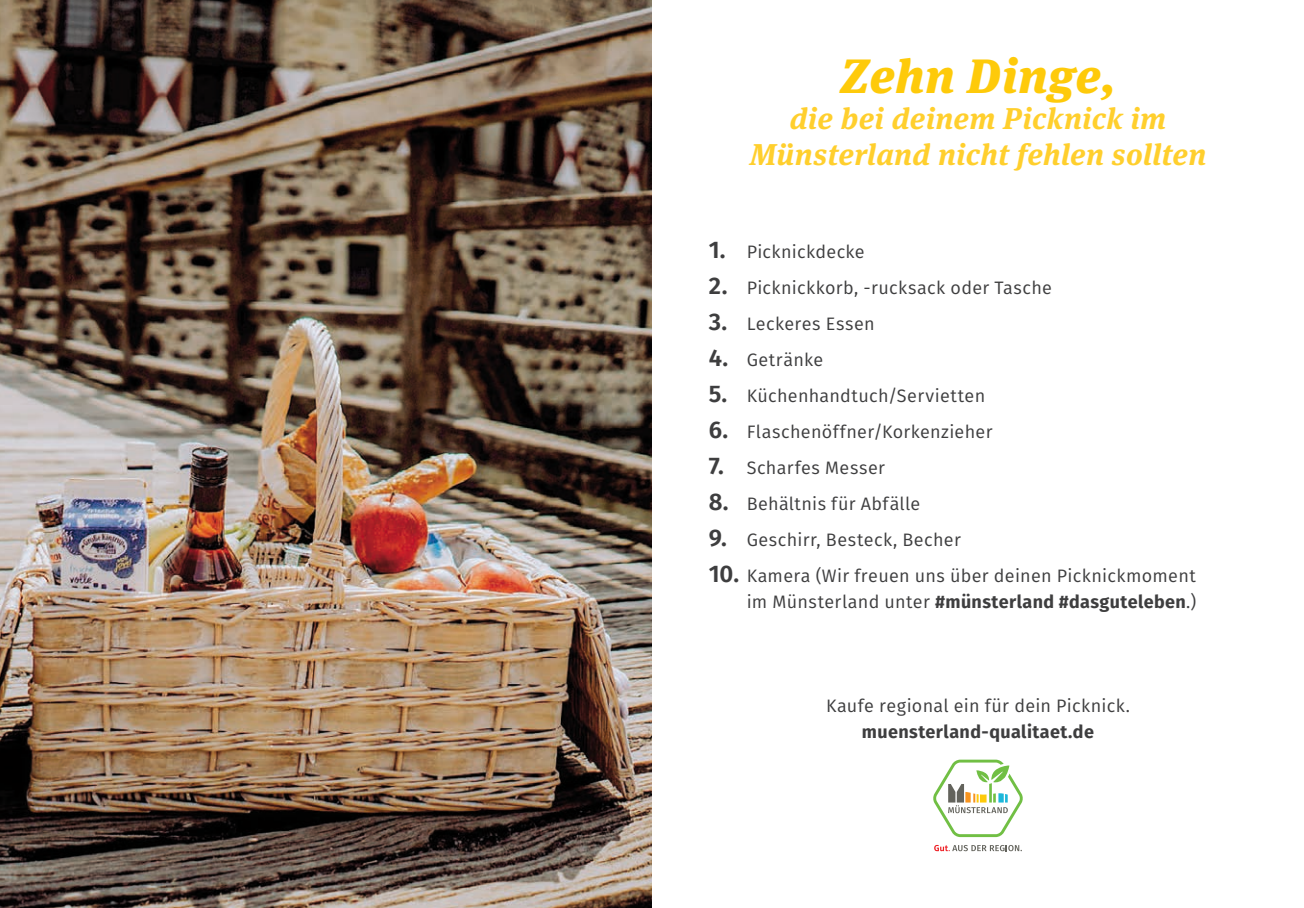
<style>
.page{position:relative;width:1304px;height:908px;background:#fff}
.page>*{position:absolute;margin:0;border:0;box-sizing:border-box;transform-origin:0 0}
.t1{font:italic 900 48px "Meta Serif OT";letter-spacing:.015em;color:#feca0a}
.t2{font:italic 700 30px/36px "Meta Serif OT";letter-spacing:.015em;color:#ffcf2d;text-align:center}
.t3{font:18px/26px "Fira Sans";letter-spacing:.015em;color:#3e3e3f;text-align:right}
.t4{font:700 18px "Fira Sans";letter-spacing:.02em;color:#3e3e3f}
.s1{font-weight:600;font-size:24px}
.s2{font-weight:700}
</style>
<div class="page">
<img style="left:0;top:0;width:652px;height:907px">
<svg style="left:933px;top:759px;width:90px;height:91px"></svg>
<h1 class="t1" style="left:841px;top:46px;width:276px">Zehn Dinge,</h1>
<h2 class="t2" style="left:750px;top:101px;width:458px">die bei deinem Picknick im<br>Münsterland nicht fehlen sollten</h2>
<p class="t3" style="left:709px;top:238px;width:158px"><span class="s1">1.</span> Picknickdecke</p>
<p class="t3" style="left:709px;top:274px;width:345px"><span class="s1">2.</span> Picknickkorb, -rucksack oder Tasche</p>
<p class="t3" style="left:709px;top:310px;width:168px"><span class="s1">3.</span> Leckeres Essen</p>
<p class="t3" style="left:709px;top:346px;width:116px"><span class="s1">4.</span> Getränke</p>
<p class="t3" style="left:709px;top:382px;width:278px"><span class="s1">5.</span> Küchenhandtuch/Servietten</p>
<p class="t3" style="left:709px;top:418px;width:285px"><span class="s1">6.</span> Flaschenöffner/Korkenzieher</p>
<p class="t3" style="left:709px;top:454px;width:178px"><span class="s1">7.</span> Scharfes Messer</p>
<p class="t3" style="left:709px;top:490px;width:213px"><span class="s1">8.</span> Behältnis für Abfälle</p>
<p class="t3" style="left:709px;top:526px;width:254px"><span class="s1">9.</span> Geschirr, Besteck, Becher</p>
<p class="t3" style="left:709px;top:562px;width:489px"><span class="s1">10.</span> Kamera (Wir freuen uns über deinen Picknickmoment im Münsterland unter <span class="s2">#münsterland #dasguteleben</span>.)</p>
<p class="t3" style="left:826px;top:692px;width:305px">Kaufe regional ein für dein Picknick.</p>
<p class="t4" style="left:862px;top:716px;width:233px">muensterland-qualitaet.de</p>
</div>
